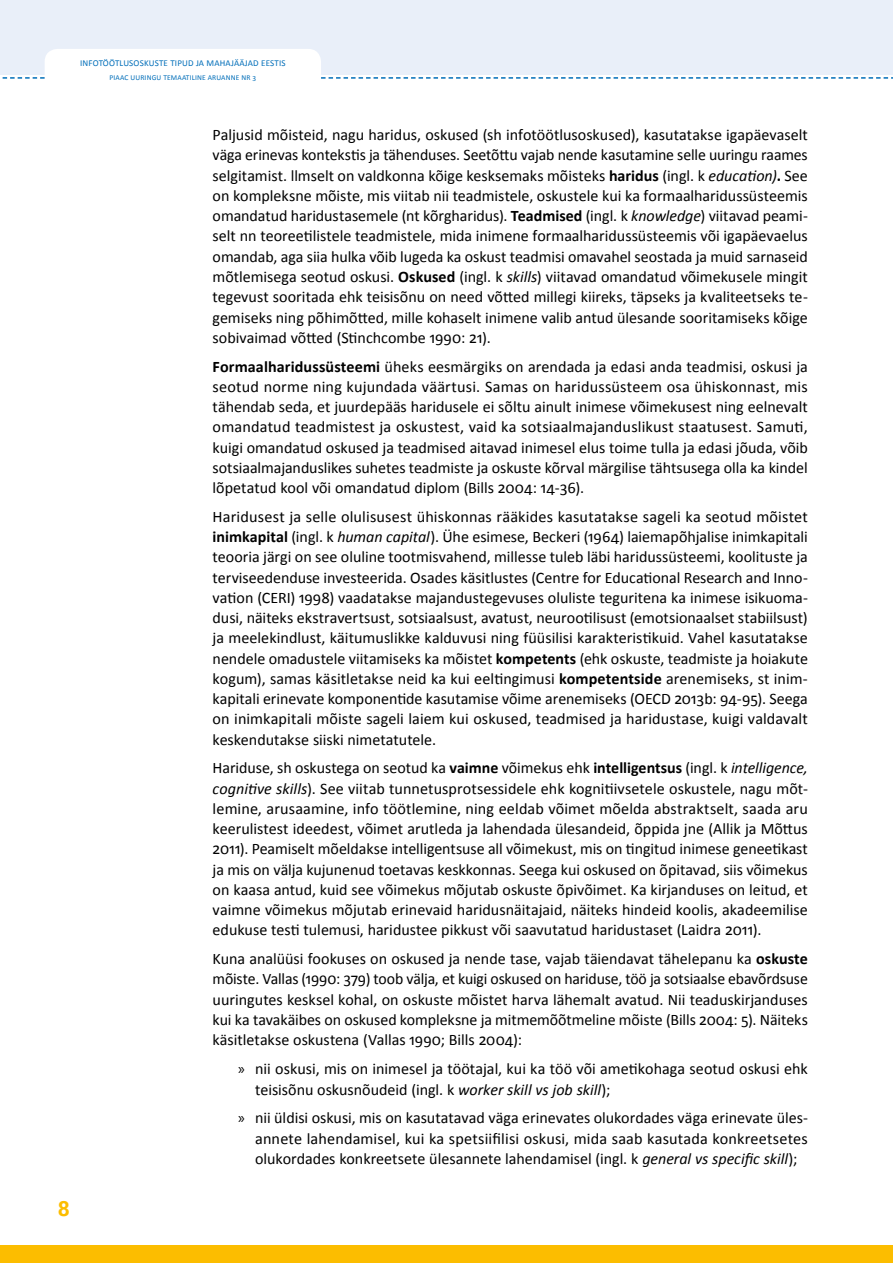
<style>
.page{position:relative;width:893px;height:1263px;background:#fff}
.page>*{position:absolute;margin:0;border:0;box-sizing:border-box;transform-origin:0 0}
.t1{font:700 21px "Roboto";color:#fcbd00}
.t2{font:16.05px/20.2px "Calibri";color:#000;text-align:justify}
.t3{font:9px "Calibri";letter-spacing:.02em;color:#006eb9}
.t4{font:7.5px "Calibri";letter-spacing:.02em;color:#006eb9}
.s1{font-weight:700}
.s2{font-style:italic}
.s3{font-family:"Myriad Pro"}
</style>
<div class="page">
<div style="left:0;top:0;width:893px;height:75px;background:#e9eff9"></div>
<div style="left:45px;top:49px;width:276px;height:62px;background:#fff;border-radius:13px"></div>
<svg style="left:321px;top:77px;width:572px;height:2px"></svg>
<svg style="left:2px;top:77px;width:43px;height:2px"></svg>
<div style="left:0;top:1245px;width:893px;height:18px;background:#fcbd00"></div>
<p class="t3" style="left:80px;top:58px;width:207px">Infotöötlusoskuste ti pud ja mahajääjad Eestis</p>
<p class="t4" style="left:110px;top:73px;width:148px">PIAAC uuri ngu temaati li ne aruanne nr 3</p>
<h1 class="t1" style="left:58px;top:1194px;width:14px">8</h1>
<p class="t2" style="left:213px;top:124px;width:597px">Paljusid mõisteid, nagu haridus, oskused (sh infotöötlusoskused), kasutatakse igapäevaselt väga erinevas kontekstis ja tähenduses. Seetõttu vajab nende kasutamine selle uuringu raames selgitamist. llmselt on valdkonna kõige kesksemaks mõisteks <span class="s1">haridus</span> (ingl. k <span class="s2">education)</span><span class="s1">.</span> See on kompleksne mõiste, mis viitab nii teadmistele, oskustele kui ka formaalharidussüsteemis omandatud haridustasemele (nt kõrgharidus). <span class="s1">Teadmised</span> (ingl. k <span class="s2">knowledge</span>) viitavad peami&shy;selt nn teoreetilistele teadmistele, mida inimene formaalharidussüsteemis või igapäevaelus omandab, aga siia hulka võib lugeda ka oskust teadmisi omavahel seostada ja muid sarnaseid mõtlemisega seotud oskusi. <span class="s1">Oskused</span> (ingl. k <span class="s2">skills</span>) viitavad omandatud võimekusele mingit tegevust sooritada ehk teisisõnu on need võtted millegi kiireks, täpseks ja kvaliteetseks te&shy;gemiseks ning põhimõtted, mille kohaselt inimene valib antud ülesande sooritamiseks kõige sobivaimad võtted (Stinchcombe 1990: 21).</p>
<p class="t2" style="left:213px;top:355px;width:597px"><span class="s1">Formaalharidussüsteemi</span> üheks eesmärgiks on arendada ja edasi anda teadmisi, oskusi ja seotud norme ning kujundada väärtusi. Samas on haridussüsteem osa ühiskonnast, mis tähendab seda, et juurdepääs haridusele ei sõltu ainult inimese võimekusest ning eelnevalt omandatud teadmistest ja oskustest, vaid ka sotsiaalmajanduslikust staatusest. Samuti, kuigi omandatud oskused ja teadmised aitavad inimesel elus toime tulla ja edasi jõuda, võib sotsiaalmajanduslikes suhetes teadmiste ja oskuste kõrval märgilise tähtsusega olla ka kindel lõpetatud kool või omandatud diplom (Bills 2004: 14-36).</p>
<p class="t2" style="left:213px;top:506px;width:597px">Haridusest ja selle olulisusest ühiskonnas rääkides kasutatakse sageli ka seotud mõistet <span class="s1">inimkapital</span> (ingl. k <span class="s2">human capital</span>). Ühe esimese, Beckeri (1964) laiemapõhjalise inimkapitali teooria järgi on see oluline tootmisvahend, millesse tuleb läbi haridussüsteemi, koolituste ja terviseedenduse investeerida. Osades käsitlustes (Centre for Educational Research and Inno&shy;vation (CERI) 1998) vaadatakse majandustegevuses oluliste teguritena ka inimese isikuoma&shy;dusi, näiteks ekstravertsust, sotsiaalsust, avatust, neurootilisust (emotsionaalset stabiilsust) ja meelekindlust, käitumuslikke kalduvusi ning füüsilisi karakteristikuid. Vahel kasutatakse nendele omadustele viitamiseks ka mõistet <span class="s1">kompetents</span> (ehk oskuste, teadmiste ja hoiakute kogum), samas käsitletakse neid ka kui eeltingimusi <span class="s1">kompetentside</span> arenemiseks, st inim&shy;kapitali erinevate komponentide kasutamise võime arenemiseks (OECD 2013b: 94-95). Seega on inimkapitali mõiste sageli laiem kui oskused, teadmised ja haridustase, kuigi valdavalt keskendutakse siiski nimetatutele.</p>
<p class="t2" style="left:213px;top:757px;width:597px">Hariduse, sh oskustega on seotud ka <span class="s1">vaimne</span> võimekus ehk <span class="s1">intelligentsus</span> (ingl. k <span class="s2">intelligence, cognitive skills</span>). See viitab tunnetusprotsessidele ehk kognitiivsetele oskustele, nagu mõt&shy;lemine, arusaamine, info töötlemine, ning eeldab võimet mõelda abstraktselt, saada aru keerulistest ideedest, võimet arutleda ja lahendada ülesandeid, õppida jne (Allik ja Mõttus 2011). Peamiselt mõeldakse intelligentsuse all võimekust, mis on tingitud inimese geneetikast ja mis on välja kujunenud toetavas keskkonnas. Seega kui oskused on õpitavad, siis võimekus on kaasa antud, kuid see võimekus mõjutab oskuste õpivõimet. Ka kirjanduses on leitud, et vaimne võimekus mõjutab erinevaid haridusnäitajaid, näiteks hindeid koolis, akadeemilise edukuse testi tulemusi, haridustee pikkust või saavutatud haridustaset (Laidra 2011).</p>
<p class="t2" style="left:213px;top:948px;width:597px">Kuna analüüsi fookuses on oskused ja nende tase, vajab täiendavat tähelepanu ka <span class="s1">oskuste </span>mõiste. Vallas (1990: 379) toob välja, et kuigi oskused on hariduse, töö ja sotsiaalse ebavõrdsuse uuringutes kesksel kohal, on oskuste mõistet harva lähemalt avatud. Nii teaduskirjanduses kui ka tavakäibes on oskused kompleksne ja mitmemõõtmeline mõiste (Bills 2004: 5). Näiteks käsitletakse oskustena (Vallas 1990; Bills 2004):</p>
<p class="t2" style="left:255px;top:1058px;width:554px;text-indent:-17px"><span class="s3">»</span> nii oskusi, mis on inimesel ja töötajal, kui ka töö või ametikohaga seotud oskusi ehk teisisõnu oskusnõudeid (ingl. k <span class="s2">worker skill vs job skill</span>);</p>
<p class="t2" style="left:255px;top:1107px;width:554px;text-indent:-17px"><span class="s3">»</span> nii üldisi oskusi, mis on kasutatavad väga erinevates olukordades väga erinevate üles&shy;annete lahendamisel, kui ka spetsiifilisi oskusi, mida saab kasutada konkreetsetes olukordades konkreetsete ülesannete lahendamisel (ingl. k <span class="s2">general vs specific skill</span>);</p>
</div>
